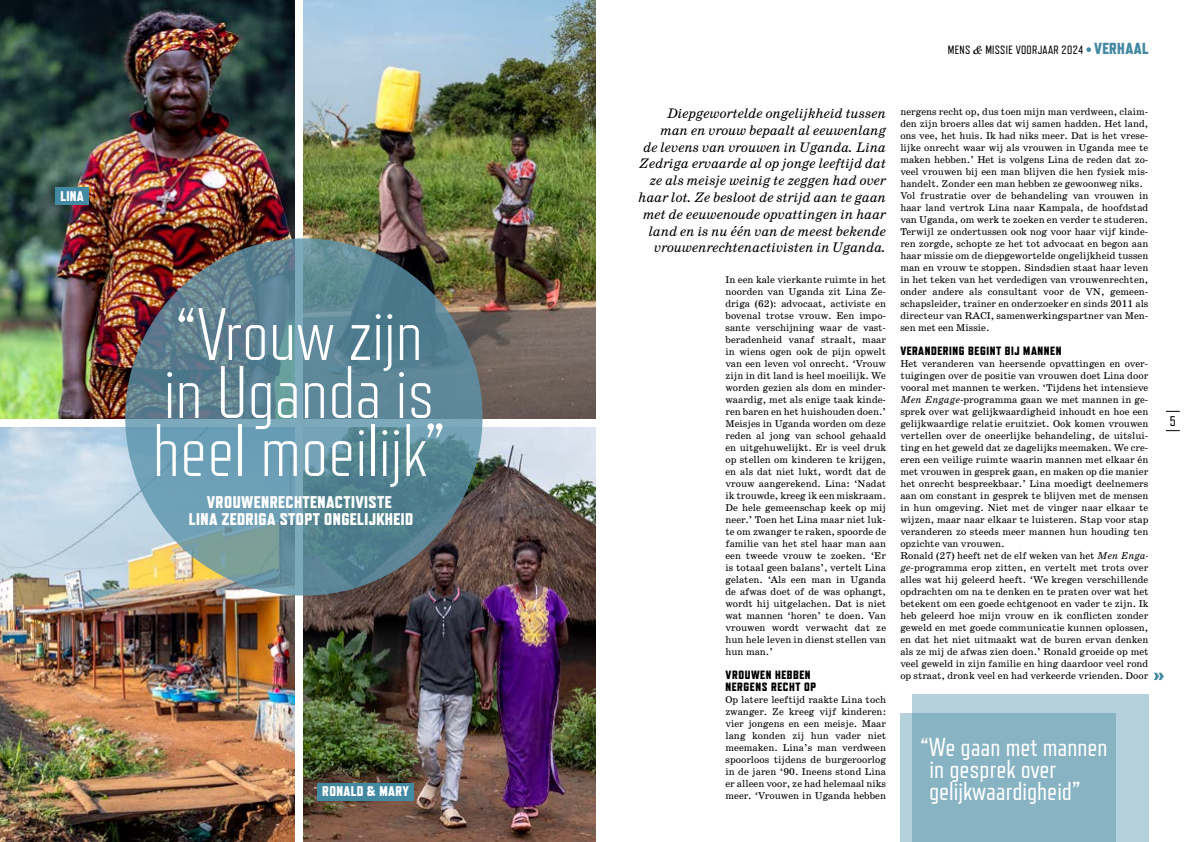
<style>
.page{position:relative;width:1191px;height:842px;background:#fff}
.page>*{position:absolute;margin:0;border:0;box-sizing:border-box;transform-origin:0 0}
.t1{font:300 74.1px/58px "Refrigerator Deluxe";letter-spacing:-.01em;color:#fff;text-align:center}
.t2{font:26px/22px "Refrigerator Deluxe";color:#fff}
.t3{font:800 24px "Refrigerator Deluxe";color:#4389a2}
.t4{font:800 17px/17px "Refrigerator Deluxe";letter-spacing:.025em;color:#fff;text-align:center}
.t5{font:italic 14px/16.8px "School";letter-spacing:-.025em;color:#000;text-align:right}
.t6{font:800 14px "Refrigerator Deluxe";letter-spacing:.025em;color:#fff}
.t7{font:14px "Refrigerator Deluxe";color:#000}
.t8{font:800 12px/12px "Refrigerator Deluxe";letter-spacing:.05em;color:#000}
.t9{font:12px "Refrigerator Deluxe";letter-spacing:.025em;color:#000}
.t10{font:10px/12px "School";color:#000;text-align:justify}
.s1{font-family:"School";font-style:italic}
.s2{font-weight:800;font-size:16px;color:#4389a2}
.s3{font-style:italic}
</style>
<div class="page">
<img style="left:0;top:0;width:295px;height:418px">
<img style="left:0;top:427px;width:295px;height:415px">
<img style="left:303px;top:0;width:292px;height:418px">
<img style="left:303px;top:427px;width:292px;height:415px">
<div style="left:317px;top:783px;width:96px;height:17px;background:#4389a2"></div>
<div style="left:55px;top:188px;width:34px;height:17px;background:#4389a2"></div>
<svg style="left:125px;top:238px;width:357px;height:358px;background:#608b9b"></svg>
<svg style="left:1165px;top:430px;width:14px;height:1px"></svg>
<svg style="left:1165px;top:411px;width:14px;height:1px"></svg>
<svg style="left:1086px;top:47px;width:5px;height:5px"></svg>
<div style="left:900px;top:713px;width:215px;height:129px;background:#b4d0da"></div>
<svg style="left:912px;top:694px;width:236px;height:148px;background:#92bac8"></svg>
<h3 class="t6" style="left:60px;top:188px;width:25px">LINA</h3>
<h1 class="t1" style="left:152px;top:307px;width:295px">“Vrouw zijn in Uganda is heel moeilijk”</h1>
<h3 class="t4" style="left:189px;top:493px;width:226px">VROUWENRECHTENACTIVISTE<br>LINA ZEDRIGA STOPT ONGELIJKHEID</h3>
<h3 class="t6" style="left:322px;top:783px;width:88px">RONALD &amp; MARY</h3>
<p class="t9" style="left:948px;top:43px;width:202px">MENS <span class="s1">&amp;</span> MISSIE VOORJAAR 2024 <span class="s2">VERHAAL</span></p>
<p class="t5" style="left:638px;top:105px;width:249px">Diepgewortelde ongelijkheid tussen man en vrouw bepaalt al eeuwenlang<br>de levens van vrouwen in Uganda. Lina Zedriga ervaarde al op jonge leeftijd dat ze als meisje weinig te zeggen had over haar lot. Ze besloot de strijd aan te gaan met de eeuwenoude opvattingen in haar land en is nu één van de meest bekende vrouwenrechtenactivisten in Uganda.</p>
<p class="t10" style="left:900px;top:106px;width:250px;text-align:left">nergens recht op, dus toen mijn man verdween, claim&shy;den zijn broers alles dat wij samen hadden. Het land, ons vee, het huis. Ik had niks meer. Dat is het vrese&shy;lijke onrecht waar wij als vrouwen in Uganda mee te maken hebben.’ Het is volgens Lina de reden dat zo&shy;veel vrouwen bij een man blijven die hen fysiek mis&shy;handelt. Zonder een man hebben ze gewoonweg niks.<br>Vol frustratie over de behandeling van vrouwen in haar land vertrok Lina naar Kampala, de hoofdstad van Uganda, om werk te zoeken en verder te studeren.<br>Terwijl ze ondertussen ook nog voor haar vijf kinde&shy;ren zorgde, schopte ze het tot advocaat en begon aan haar missie om de diepgewortelde ongelijkheid tussen man en vrouw te stoppen. Sindsdien staat haar leven in het teken van het verdedigen van vrouwenrechten, onder andere als consultant voor de VN, gemeen&shy;schapsleider, trainer en onderzoeker en sinds 2011 als directeur van RACI, samenwerkingspartner van Men&shy;sen met een Missie.</p>
<p class="t8" style="left:900px;top:345px;width:163px">VERANDERING BEGINT BIJ MANNEN</p>
<p class="t10" style="left:900px;top:358px;width:250px;text-align:left">Het veranderen van heersende opvattingen en over&shy;tuigingen over de positie van vrouwen doet Lina door vooral met mannen te werken. ‘Tijdens het intensieve <span class="s3">Men Engage</span>-programma gaan we met mannen in ge&shy;sprek over wat gelijkwaardigheid inhoudt en hoe een gelijkwaardige relatie eruitziet. Ook komen vrouwen vertellen over de oneerlijke behandeling, de uitslui&shy;ting en het geweld dat ze dagelijks meemaken. We cre&shy;ëren een veilige ruimte waarin mannen met elkaar én met vrouwen in gesprek gaan, en maken op die manier het onrecht bespreekbaar.’ Lina moedigt deelnemers aan om constant in gesprek te blijven met de mensen in hun omgeving. Niet met de vinger naar elkaar te wijzen, maar naar elkaar te luisteren. Stap voor stap veranderen zo steeds meer mannen hun houding ten opzichte van vrouwen.<br>Ronald (27) heeft net de elf weken van het <span class="s3">Men Enga&shy;ge</span>-programma erop zitten, en vertelt met trots over alles wat hij geleerd heeft. ‘We kregen verschillende opdrachten om na te denken en te praten over wat het betekent om een goede echtgenoot en vader te zijn. Ik heb geleerd hoe mijn vrouw en ik conflicten zonder geweld en met goede communicatie kunnen oplossen, en dat het niet uitmaakt wat de buren ervan denken als ze mij de afwas zien doen.’ Ronald groeide op met veel geweld in zijn familie en hing daardoor veel rond op straat, dronk veel en had verkeerde vrienden. Door</p>
<p class="t10" style="left:725px;top:274px;width:162px">In een kale vierkante ruimte in het noorden van Uganda zit Lina Ze&shy;driga (62): advocaat, activiste en bovenal trotse vrouw. Een impo&shy;sante verschijning waar de vast&shy;beradenheid vanaf straalt, maar in wiens ogen ook de pijn opwelt van een leven vol onrecht. ‘Vrouw zijn in dit land is heel moeilijk. We worden gezien als dom en minder&shy;waardig, met als enige taak kinde&shy;ren baren en het huishouden doen.’ Meisjes in Uganda worden om deze reden al jong van school gehaald en uitgehuwelijkt. Er is veel druk op stellen om kinderen te krijgen, en als dat niet lukt, wordt dat de vrouw aangerekend. Lina: ‘Nadat ik trouwde, kreeg ik een miskraam.<br>De hele gemeenschap keek op mij neer.’ Toen het Lina maar niet luk&shy;te om zwanger te raken, spoorde de familie van het stel haar man aan een tweede vrouw te zoeken. ‘Er is totaal geen balans’, vertelt Lina gelaten. ‘Als een man in Uganda de afwas doet of de was ophangt, wordt hij uitgelachen. Dat is niet wat mannen ‘horen’ te doen. Van vrouwen wordt verwacht dat ze hun hele leven in dienst stellen van hun man.’</p>
<p class="t8" style="left:725px;top:669px;width:92px">VROUWEN HEBBEN<br>NERGENS RECHT OP</p>
<p class="t10" style="left:725px;top:694px;width:162px">Op latere leeftijd raakte Lina toch zwanger. Ze kreeg vijf kinderen: vier jongens en een meisje. Maar lang konden zij hun vader niet meemaken. Lina’s man verdween spoorloos tijdens de burgeroorlog in de jaren ‘90. Ineens stond Lina er alleen voor, ze had helemaal niks meer. ‘Vrouwen in Uganda hebben</p>
<h3 class="t7" style="left:1169px;top:413px;width:8px">5</h3>
<h3 class="t3" style="left:1154px;top:659px;width:11px">››</h3>
<h2 class="t2" style="left:929px;top:736px;width:180px;text-indent:-9px">“We gaan met mannen in gesprek over gelijkwaardigheid”</h2>
</div>
